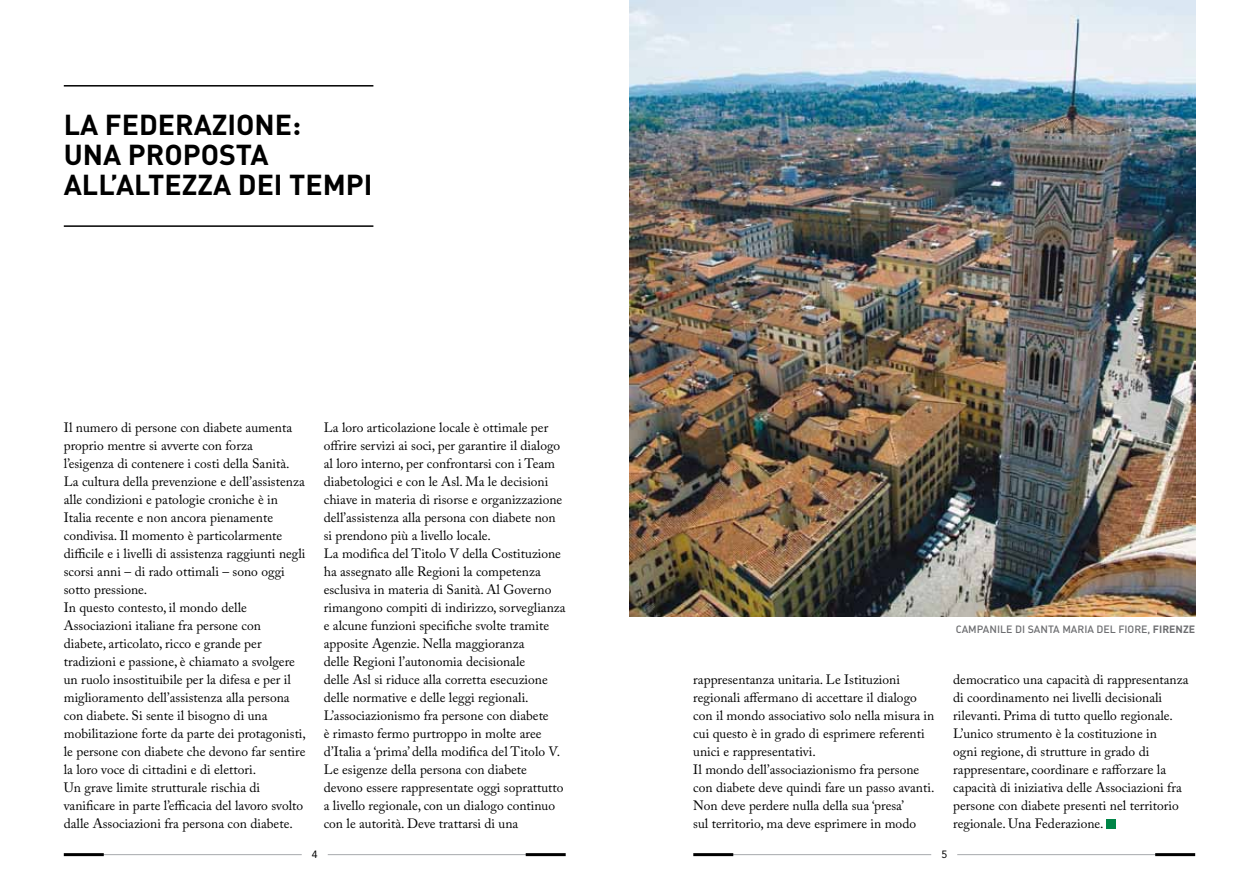
<style>
.page{position:relative;width:1259px;height:893px;background:#fff}
.page>*{position:absolute;margin:0;border:0;box-sizing:border-box;transform-origin:0 0}
.t1{font:28.5px/30px "DIN Bold Alternate";color:#000}
.t2{font:13.5px/18px "Adobe Caslon Pro";color:#000}
.t3{font:10.5px "DIN Medium Alternate";color:#6d6e71}
.t4{font:10.5px "Avenir";color:#000}
.s1{font-family:"DIN Bold Alternate"}
</style>
<div class="page">
<hr style="left:68px;top:854px;width:234px;height:1px;background:#a7a9ac">
<hr style="left:328px;top:854px;width:234px;height:1px;background:#a7a9ac">
<hr style="left:697px;top:854px;width:234px;height:1px;background:#a7a9ac">
<hr style="left:957px;top:854px;width:234px;height:1px;background:#a7a9ac">
<hr style="left:64px;top:853px;width:40px;height:3px;background:#000">
<hr style="left:526px;top:853px;width:40px;height:3px;background:#000">
<hr style="left:693px;top:853px;width:40px;height:3px;background:#000">
<hr style="left:1155px;top:853px;width:40px;height:3px;background:#000">
<div style="left:1106px;top:819px;width:9px;height:9px;background:#008547"></div>
<img style="left:629px;top:0;width:566px;height:617px">
<hr style="left:64px;top:85px;width:309px;height:2px;background:#000">
<hr style="left:64px;top:225px;width:309px;height:2px;background:#000">
<h1 class="t1" style="left:64px;top:109px;width:310px">LA FEDERAZIONE:<br>UNA PROPOSTA<br>ALL’ALTEZZA DEI TEMPI</h1>
<p class="t2" style="left:64px;top:418px;width:244px">Il numero di persone con diabete aumenta proprio mentre si avverte con forza l’esigenza di contenere i costi della Sanità.<br>La cultura della prevenzione e dell’assistenza alle condizioni e patologie croniche è in Italia recente e non ancora pienamente condivisa. Il momento è particolarmente difficile e i livelli di assistenza raggiunti negli scorsi anni – di rado ottimali – sono oggi sotto pressione.<br>In questo contesto, il mondo delle Associazioni italiane fra persone con diabete, articolato, ricco e grande per tradizioni e passione, è chiamato a svolgere un ruolo insostituibile per la difesa e per il miglioramento dell’assistenza alla persona con diabete. Si sente il bisogno di una mobilitazione forte da parte dei protagonisti, le persone con diabete che devono far sentire la loro voce di cittadini e di elettori.<br>Un grave limite strutturale rischia di vanificare in parte l’efficacia del lavoro svolto dalle Associazioni fra persona con diabete.</p>
<p class="t2" style="left:324px;top:418px;width:243px">La loro articolazione locale è ottimale per offrire servizi ai soci, per garantire il dialogo al loro interno, per confrontarsi con i Team diabetologici e con le Asl. Ma le decisioni chiave in materia di risorse e organizzazione dell’assistenza alla persona con diabete non si prendono più a livello locale.<br>La modifica del Titolo V della Costituzione ha assegnato alle Regioni la competenza esclusiva in materia di Sanità. Al Governo rimangono compiti di indirizzo, sorveglianza e alcune funzioni specifiche svolte tramite apposite Agenzie. Nella maggioranza<br>delle Regioni l’autonomia decisionale<br>delle Asl si riduce alla corretta esecuzione delle normative e delle leggi regionali.<br>L’associazionismo fra persone con diabete<br>è rimasto fermo purtroppo in molte aree d’Italia a ‘prima’ della modifica del Titolo V.<br>Le esigenze della persona con diabete devono essere rappresentate oggi soprattutto a livello regionale, con un dialogo continuo con le autorità. Deve trattarsi di una</p>
<p class="t3" style="left:956px;top:623px;width:241px">CAMPANILE DI SANTA MARIA DEL FIORE, <span class="s1">FIRENZE</span></p>
<p class="t2" style="left:693px;top:670px;width:243px">rappresentanza unitaria. Le Istituzioni regionali affermano di accettare il dialogo con il mondo associativo solo nella misura in cui questo è in grado di esprimere referenti unici e rappresentativi.<br>Il mondo dell’associazionismo fra persone con diabete deve quindi fare un passo avanti.<br>Non deve perdere nulla della sua ‘presa’<br>sul territorio, ma deve esprimere in modo</p>
<p class="t2" style="left:953px;top:670px;width:237px">democratico una capacità di rappresentanza di coordinamento nei livelli decisionali rilevanti. Prima di tutto quello regionale.<br>L’unico strumento è la costituzione in<br>ogni regione, di strutture in grado di rappresentare, coordinare e rafforzare la capacità di iniziativa delle Associazioni fra persone con diabete presenti nel territorio regionale. Una Federazione.</p>
<p class="t4" style="left:312px;top:848px;width:7px">4</p>
<p class="t4" style="left:941px;top:848px;width:7px">5</p>
</div>
